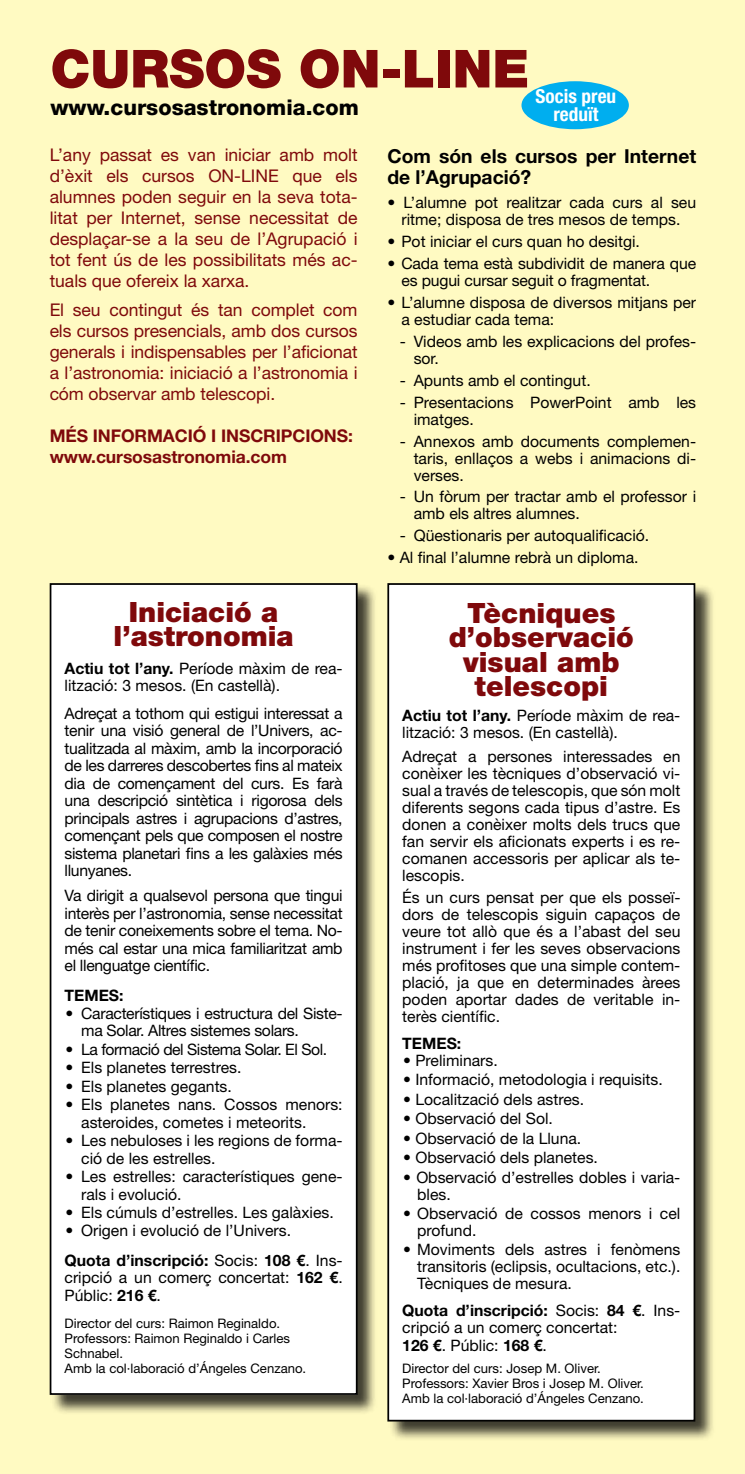
<style>
.page{position:relative;width:745px;height:1474px;background:#fff}
.page>*{position:absolute;margin:0;border:0;box-sizing:border-box;transform-origin:0 0}
.t1{font:900 52.5px "Helvetica Neue LT Std";color:#7f090b}
.t2{font:900 28px/24.5px "Helvetica Neue LT Std";color:#7f090b;text-align:center}
.t3{font:800 21.7px "Helvetica Neue LT Std";color:#000}
.t4{font:700 19.25px/21px "Helvetica Neue LT Std";color:#000}
.t5{font:700 condensed 19.25px/17.5px "Helvetica Neue LT Std";color:#fff;text-align:center}
.t6{font:17.5px/21px "Helvetica Neue LT Std";letter-spacing:-.005em;color:#7f090b;text-align:justify}
.t7{font:700 17.5px/21px "Helvetica Neue LT Std";letter-spacing:-.005em;color:#7f090b}
.t8{font:15.75px/17px "Helvetica Neue LT Std";color:#000}
.t9{font:15.75px/17.5px "Helvetica Neue LT Std";letter-spacing:-.02em;color:#000}
.t10{font:15.75px "Helvetica Neue LT Std";letter-spacing:-.03em;color:#000}
.t11{font:700 15.75px "Helvetica Neue LT Std";color:#000}
.t12{font:13.12px/15.2px "Helvetica Neue LT Std";color:#000}
.s1{font-weight:700}
</style>
<div class="page">
<div style="left:0;top:0;width:744px;height:1473px;background:#fffac2"></div>
<div style="left:51px;top:584px;width:326px;height:830px;background:#000;opacity:.75"></div>
<div style="left:50px;top:584px;width:306px;height:809px;background:#fff"></div>
<div style="left:50px;top:583px;width:307px;height:811px;border:2px solid #000"></div>
<div style="left:388px;top:584px;width:327px;height:857px;background:#000;opacity:.75"></div>
<div style="left:388px;top:584px;width:306px;height:836px;background:#fff"></div>
<div style="left:387px;top:583px;width:307px;height:838px;border:2px solid #000"></div>
<div style="left:521px;top:81px;width:107px;height:48px;background:#00aeef;border-radius:50%"></div>
<h1 class="t1" style="left:50px;top:37px;width:480px">CURSOS ON-LINE</h1>
<h3 class="t3" style="left:50px;top:94px;width:309px">www.cursosastronomia.com</h3>
<p class="t5" style="left:535px;top:87px;width:82px">Socis preu reduït</p>
<p class="t6" style="left:50px;top:144px;width:309px">L’any passat es van iniciar amb molt d’èxit els cursos ON-LINE que els alumnes poden seguir en la seva tota&shy;litat per Internet, sense necessitat de desplaçar-se a la seu de l’Agrupació i tot fent ús de les possibilitats més ac&shy;tuals que ofereix la xarxa.</p>
<p class="t6" style="left:50px;top:299px;width:309px">El seu contingut és tan complet com els cursos presencials, amb dos cursos generals i indispensables per l’aficionat a l’astronomia: iniciació a l’astronomia i cóm observar amb telescopi.</p>
<p class="t7" style="left:50px;top:424px;width:305px">MÉS INFORMACIÓ I INSCRIPCIONS: www.cursosastronomia.com</p>
<h2 class="t2" style="left:113px;top:599px;width:181px">Iniciació a l’astronomia</h2>
<p class="t8" style="left:64px;top:659px;width:279px;line-height:17.5px"><span class="s1">Actiu tot l’any.</span> Període màxim de rea&shy;lització: 3 mesos. (En castellà).</p>
<p class="t8" style="left:64px;top:704px;width:279px;line-height:17.5px;text-align:justify">Adreçat a tothom qui estigui interessat a tenir una visió general de l’Univers, ac&shy;tualitzada al màxim, amb la incorporació de les darreres descobertes fins al mateix dia de començament del curs. Es farà una descripció sintètica i rigorosa dels principals astres i agrupacions d’astres, començant pels que composen el nostre sistema planetari fins a les galàxies més llunyanes.</p>
<p class="t8" style="left:64px;top:886px;width:279px;line-height:17.5px;text-align:justify">Va dirigit a qualsevol persona que tingui interès per l’astronomia, sense necessitat de tenir coneixements sobre el tema. No&shy;més cal estar una mica familiaritzat amb el llenguatge científic.</p>
<p class="t11" style="left:64px;top:985px;width:60px">TEMES:</p>
<p class="t9" style="left:81px;top:1004px;width:263px;text-indent:-16px">• Característiques i estructura del Siste&shy;ma Solar. Altres sistemes solars.</p>
<p class="t10" style="left:65px;top:1039px;width:263px">• La formació del Sistema Solar. El Sol.</p>
<p class="t8" style="left:65px;top:1058px;width:177px">• Els planetes terrestres.</p>
<p class="t8" style="left:65px;top:1077px;width:168px">• Els planetes gegants.</p>
<p class="t8" style="left:81px;top:1095px;width:263px;line-height:17.5px;text-indent:-16px">• Els planetes nans. Cossos menors: asteroides, cometes i meteorits.</p>
<p class="t8" style="left:81px;top:1131px;width:263px;line-height:17.5px;text-indent:-16px">• Les nebuloses i les regions de forma&shy;ció de les estrelles.</p>
<p class="t8" style="left:81px;top:1167px;width:263px;line-height:17.5px;text-indent:-16px">• Les estrelles: característiques gene&shy;rals i evolució.</p>
<p class="t8" style="left:65px;top:1203px;width:270px">• Els cúmuls d’estrelles. Les galàxies.</p>
<p class="t8" style="left:64px;top:1214px;width:279px;line-height:29.9px">• Origen i evolució de l’Univers.<br><span class="s1">Quota d’inscripció:</span> Socis: <span class="s1">108 €</span>. Ins-</p>
<p class="t8" style="left:64px;top:1268px;width:279px;line-height:17.5px">cripció a un comerç concertat: <span class="s1">162 €</span>.<br>Públic: <span class="s1">216 €</span>.</p>
<p class="t12" style="left:64px;top:1315px;width:243px">Director del curs: Raimon Reginaldo.<br>Professors: Raimon Reginaldo i Carles<br>Schnabel.<br>Amb la col·laboració d’Ángeles Cenzano.</p>
<p class="t4" style="left:387px;top:145px;width:310px">Com són els cursos per Internet de l’Agrupació?</p>
<p class="t8" style="left:387px;top:194px;width:310px;text-align:center">• L’alumne pot realitzar cada curs al seu ritme; disposa de tres mesos de temps.</p>
<p class="t8" style="left:387px;top:232px;width:254px">• Pot iniciar el curs quan ho desitgi.</p>
<p class="t8" style="left:401px;top:254px;width:296px;text-indent:-14px">• Cada tema està subdividit de manera que es pugui cursar seguit o fragmentat.</p>
<p class="t8" style="left:401px;top:293px;width:296px;text-indent:-14px">• L’alumne disposa de diversos mitjans per a estudiar cada tema:</p>
<p class="t8" style="left:413px;top:332px;width:284px;text-indent:-14px">- Videos amb les explicacions del profes&shy;sor.</p>
<p class="t8" style="left:399px;top:371px;width:192px">- Apunts amb el contingut.</p>
<p class="t8" style="left:413px;top:393px;width:284px;text-indent:-14px">- Presentacions PowerPoint amb les imatges.</p>
<p class="t8" style="left:413px;top:432px;width:284px;text-align:justify;text-indent:-14px">- Annexos amb documents complemen&shy;taris, enllaços a webs i animacions di&shy;verses.</p>
<p class="t8" style="left:413px;top:488px;width:284px;text-indent:-14px">- Un fòrum per tractar amb el professor i amb els altres alumnes.</p>
<p class="t8" style="left:399px;top:527px;width:251px">- Qüestionaris per autoqualificació.</p>
<p class="t8" style="left:387px;top:549px;width:252px">• Al final l’alumne rebrà un diploma.</p>
<h2 class="t2" style="left:448px;top:600px;width:186px">Tècniques d’observació visual amb telescopi</h2>
<p class="t8" style="left:402px;top:706px;width:279px"><span class="s1">Actiu tot l’any.</span> Període màxim de rea&shy;lització: 3 mesos. (En castellà).</p>
<p class="t8" style="left:402px;top:747px;width:279px;text-align:justify">Adreçat a persones interessades en conèixer les tècniques d’observació vi&shy;sual a través de telescopis, que són molt diferents segons cada tipus d’astre. Es donen a conèixer molts dels trucs que fan servir els aficionats experts i es re&shy;comanen accessoris per aplicar als te&shy;lescopis.</p>
<p class="t8" style="left:402px;top:888px;width:279px;text-align:justify">És un curs pensat per que els posseï&shy;dors de telescopis siguin capaços de veure tot allò que és a l’abast del seu instrument i fer les seves observacions més profitoses que una simple contem&shy;plació, ja que en determinades àrees poden aportar dades de veritable in&shy;terès científic.</p>
<p class="t11" style="left:402px;top:1033px;width:60px">TEMES:</p>
<p class="t8" style="left:403px;top:1051px;width:96px">• Preliminars.</p>
<p class="t8" style="left:403px;top:1070px;width:261px">• Informació, metodologia i requisits.</p>
<p class="t8" style="left:403px;top:1090px;width:182px">• Localització dels astres.</p>
<p class="t8" style="left:403px;top:1109px;width:151px">• Observació del Sol.</p>
<p class="t8" style="left:403px;top:1129px;width:179px">• Observació de la Lluna.</p>
<p class="t8" style="left:403px;top:1148px;width:196px">• Observació dels planetes.</p>
<p class="t8" style="left:417px;top:1168px;width:264px;text-indent:-14px">• Observació d’estrelles dobles i varia&shy;bles.</p>
<p class="t8" style="left:417px;top:1204px;width:264px;text-indent:-14px">• Observació de cossos menors i cel profund.</p>
<p class="t8" style="left:417px;top:1241px;width:264px;text-align:justify;text-indent:-14px">• Moviments dels astres i fenòmens transitoris (eclipsis, ocultacions, etc.).<br>Tècniques de mesura.</p>
<p class="t8" style="left:402px;top:1301px;width:279px"><span class="s1">Quota d’inscripció:</span> Socis: <span class="s1">84 €</span>. Ins&shy;cripció a un comerç concertat:<br><span class="s1">126 €</span>. Públic: <span class="s1">168 €</span>.</p>
<p class="t12" style="left:402px;top:1360px;width:243px">Director del curs: Josep M. Oliver.<br>Professors: Xavier Bros i Josep M. Oliver.<br>Amb la col·laboració d’Ángeles Cenzano.</p>
</div>
